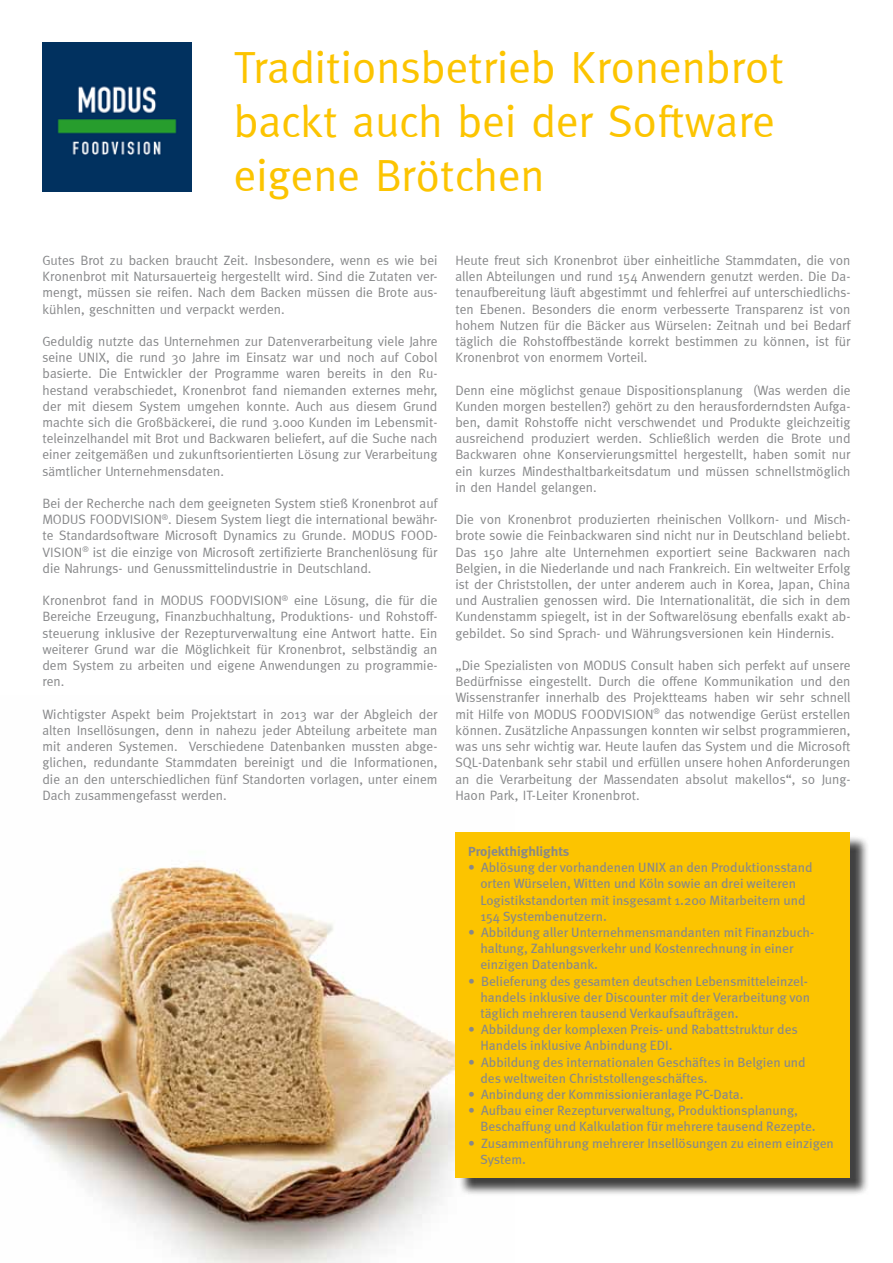
<style>
.page{position:relative;width:893px;height:1263px;background:#fff}
.page>*{position:absolute;margin:0;border:0;box-sizing:border-box;transform-origin:0 0}
.t1{font:45px/54px "Meta";color:#fcc400}
.t2{font:13.5px/16.2px "Meta";color:#87888a;text-align:justify}
.t3{font:13.5px/16.2px "Meta";color:#87888a}
.t4{font:700 13.5px "Meta";color:#87888a}
</style>
<div class="page">
<img style="left:0;top:832px;width:514px;height:431px">
<div style="left:458px;top:835px;width:411px;height:362px;background:#000;opacity:.75"></div>
<div style="left:455px;top:833px;width:395px;height:345px;background:#fcc400"></div>
<img style="left:43px;top:43px;width:148px;height:148px">
<h1 class="t1" style="left:234px;top:40px;width:552px">Traditionsbetrieb Kronenbrot backt auch bei der Software eigene Brötchen</h1>
<p class="t2" style="left:43px;top:252px;width:396px">Gutes Brot zu backen braucht Zeit. Insbesondere, wenn es wie bei Kronenbrot mit Natursauerteig hergestellt wird. Sind die Zutaten ver&shy;mengt, müssen sie reifen. Nach dem Backen müssen die Brote aus&shy;kühlen, geschnitten und verpackt werden.</p>
<p class="t2" style="left:43px;top:333px;width:396px">Geduldig nutzte das Unternehmen zur Datenverarbeitung viele Jahre seine UNIX, die rund 30 Jahre im Einsatz war und noch auf Cobol basierte. Die Entwickler der Programme waren bereits in den Ru&shy;hestand verabschiedet, Kronenbrot fand niemanden externes mehr, der mit diesem System umgehen konnte. Auch aus diesem Grund machte sich die Großbäckerei, die rund 3.000 Kunden im Lebensmit&shy;teleinzelhandel mit Brot und Backwaren beliefert, auf die Suche nach einer zeitgemäßen und zukunftsorientierten Lösung zur Verarbeitung sämtlicher Unternehmensdaten.</p>
<p class="t2" style="left:43px;top:495px;width:396px">Bei der Recherche nach dem geeigneten System stieß Kronenbrot auf MODUS FOODVISION<sup>®</sup>. Diesem System liegt die international bewähr&shy;te Standardsoftware Microsoft Dynamics zu Grunde. MODUS FOOD-VISION<sup>®</sup> ist die einzige von Microsoft zertifizierte Branchenlösung für die Nahrungs- und Genussmittelindustrie in Deutschland.</p>
<p class="t2" style="left:43px;top:592px;width:396px">Kronenbrot fand in MODUS FOODVISION<sup>®</sup> eine Lösung, die für die Bereiche Erzeugung, Finanzbuchhaltung, Produktions- und Rohstoff&shy;steuerung inklusive der Rezepturverwaltung eine Antwort hatte. Ein weiterer Grund war die Möglichkeit für Kronenbrot, selbständig an dem System zu arbeiten und eigene Anwendungen zu programmie&shy;ren.</p>
<p class="t2" style="left:43px;top:706px;width:396px">Wichtigster Aspekt beim Projektstart in 2013 war der Abgleich der alten Insellösungen, denn in nahezu jeder Abteilung arbeitete man mit anderen Systemen. Verschiedene Datenbanken mussten abge&shy;glichen, redundante Stammdaten bereinigt und die Informationen, die an den unterschiedlichen fünf Standorten vorlagen, unter einem Dach zusammengefasst werden.</p>
<p class="t2" style="left:455px;top:252px;width:396px">Heute freut sich Kronenbrot über einheitliche Stammdaten, die von allen Abteilungen und rund 154 Anwendern genutzt werden. Die Da&shy;tenaufbereitung läuft abgestimmt und fehlerfrei auf unterschiedlichs&shy;ten Ebenen. Besonders die enorm verbesserte Transparenz ist von hohem Nutzen für die Bäcker aus Würselen: Zeitnah und bei Bedarf täglich die Rohstoffbestände korrekt bestimmen zu können, ist für Kronenbrot von enormem Vorteil.</p>
<p class="t2" style="left:455px;top:382px;width:396px">Denn eine möglichst genaue Dispositionsplanung (Was werden die Kunden morgen bestellen?) gehört zu den herausforderndsten Aufga&shy;ben, damit Rohstoffe nicht verschwendet und Produkte gleichzeitig ausreichend produziert werden. Schließlich werden die Brote und Backwaren ohne Konservierungsmittel hergestellt, haben somit nur ein kurzes Mindesthaltbarkeitsdatum und müssen schnellstmöglich in den Handel gelangen.</p>
<p class="t2" style="left:455px;top:511px;width:396px">Die von Kronenbrot produzierten rheinischen Vollkorn- und Misch&shy;brote sowie die Feinbackwaren sind nicht nur in Deutschland beliebt.<br>Das 150 Jahre alte Unternehmen exportiert seine Backwaren nach Belgien, in die Niederlande und nach Frankreich. Ein weltweiter Erfolg ist der Christstollen, der unter anderem auch in Korea, Japan, China und Australien genossen wird. Die Internationalität, die sich in dem Kundenstamm spiegelt, ist in der Softwarelösung ebenfalls exakt ab&shy;gebildet. So sind Sprach- und Währungsversionen kein Hindernis.</p>
<p class="t2" style="left:455px;top:657px;width:396px">„Die Spezialisten von MODUS Consult haben sich perfekt auf unsere Bedürfnisse eingestellt. Durch die offene Kommunikation und den Wissenstranfer innerhalb des Projektteams haben wir sehr schnell mit Hilfe von MODUS FOODVISION<sup>®</sup> das notwendige Gerüst erstellen können. Zusätzliche Anpassungen konnten wir selbst programmieren, was uns sehr wichtig war. Heute laufen das System und die Microsoft SQL-Datenbank sehr stabil und erfüllen unsere hohen Anforderungen an die Verarbeitung der Massendaten absolut makellos“, so Jung-Haon Park, IT-Leiter Kronenbrot.</p>
<p class="t4" style="left:468px;top:843px;width:103px">Projekthighlights</p>
<p class="t3" style="left:480px;top:859px;width:334px;text-indent:-12px">• Ablösung der vorhandenen UNIX an den Produktionsstand orten Würselen, Witten und Köln sowie an drei weiteren Logistikstandorten mit insgesamt 1.200 Mitarbeitern und 154 Systembenutzern.</p>
<p class="t3" style="left:480px;top:924px;width:335px;text-indent:-12px">• Abbildung aller Unternehmensmandanten mit Finanzbuch&shy;haltung, Zahlungsverkehr und Kostenrechnung in einer einzigen Datenbank.</p>
<p class="t3" style="left:480px;top:973px;width:331px;text-indent:-12px">• Belieferung des gesamten deutschen Lebensmitteleinzel&shy;handels inklusive der Discounter mit der Verarbeitung von täglich mehreren tausend Verkaufsaufträgen.</p>
<p class="t3" style="left:480px;top:1021px;width:319px;text-indent:-12px">• Abbildung der komplexen Preis- und Rabattstruktur des<br>Handels inklusive Anbindung EDI.</p>
<p class="t3" style="left:480px;top:1054px;width:327px;text-indent:-12px">• Abbildung des internationalen Geschäftes in Belgien und des weltweiten Christstollengeschäftes.</p>
<p class="t3" style="left:468px;top:1086px;width:277px">• Anbindung der Kommissionieranlage PC-Data.</p>
<p class="t3" style="left:480px;top:1102px;width:337px;text-indent:-12px">• Aufbau einer Rezepturverwaltung, Produktionsplanung,<br>Beschaffung und Kalkulation für mehrere tausend Rezepte.</p>
<p class="t3" style="left:480px;top:1135px;width:355px;text-indent:-12px">• Zusammenführung mehrerer Insellösungen zu einem einzigen<br>System.</p>
</div>
